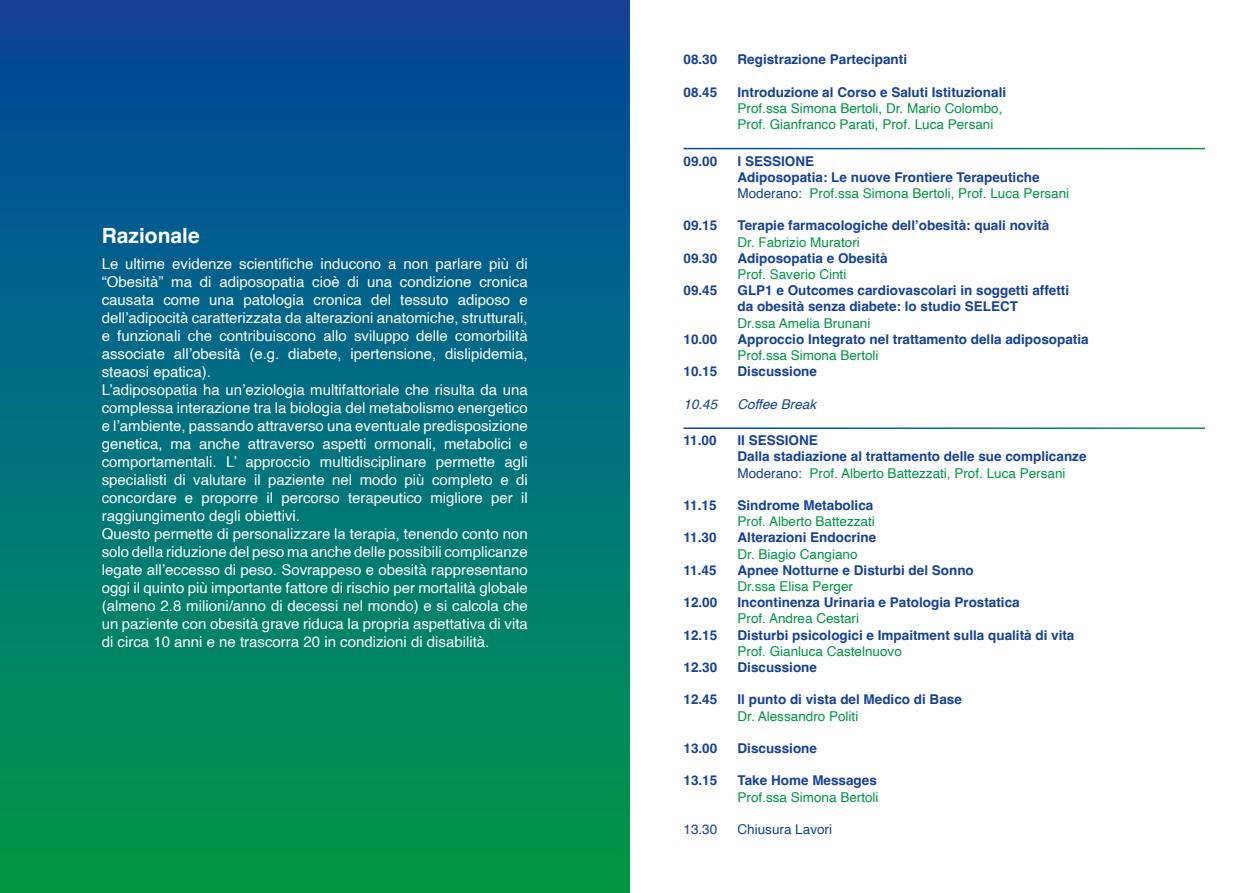
<style>
.page{position:relative;width:1259px;height:893px;background:#fff}
.page>*{position:absolute;margin:0;border:0;box-sizing:border-box;transform-origin:0 0}
.t1{font:700 21px "Helvetica";color:#fff}
.t2{font:15px/18px "Helvetica";color:#fff}
.t3{font:700 13.5px/16.2px "Helvetica";color:#164194}
.t4{font:13.5px/16.2px "Helvetica";color:#009641}
.t5{font:13.5px "Helvetica";color:#164194}
.t6{font:italic 13.5px "Helvetica";color:#164194}
.s1{font-weight:400}
.s2{font-weight:400;color:#009641}
</style>
<div class="page">
<div style="left:0;top:0;width:629px;height:893px;background:linear-gradient(to bottom,#0446a3,#009b4b)"></div>
<h1 class="t1" style="left:102px;top:223px;width:100px">Razionale</h1>
<p class="t2" style="left:102px;top:255px;width:428px">Le ultime evidenze scientifiche inducono a non parlare più di “Obesità” ma di adiposopatia cioè di una condizione cronica causata come una patologia cronica del tessuto adiposo e dell’adipocità caratterizzata da alterazioni anatomiche, strutturali, e funzionali che contribuiscono allo sviluppo delle comorbilità associate all’obesità (e.g. diabete, ipertensione, dislipidemia, steaosi epatica).<br>L’adiposopatia ha un’eziologia multifattoriale che risulta da una complessa interazione tra la biologia del metabolismo energetico e l’ambiente, passando attraverso una eventuale predisposizione genetica, ma anche attraverso aspetti ormonali, metabolici e comportamentali. L’ approccio multidisciplinare permette agli specialisti di valutare il paziente nel modo più completo e di concordare e proporre il percorso terapeutico migliore per il raggiungimento degli obiettivi.<br>Questo permette di personalizzare la terapia, tenendo conto non solo della riduzione del peso ma anche delle possibili complicanze legate all’eccesso di peso. Sovrappeso e obesità rappresentano oggi il quinto più importante fattore di rischio per mortalità globale (almeno 2.8 milioni/anno di decessi nel mondo) e si calcola che un paziente con obesità grave riduca la propria aspettativa di vita di circa 10 anni e ne trascorra 20 in condizioni di disabilità.</p>
<p class="t3" style="left:683px;top:53px;width:35px">08.30</p>
<p class="t3" style="left:737px;top:53px;width:171px">Registrazione Partecipanti</p>
<p class="t3" style="left:683px;top:85px;width:35px">08.45</p>
<p class="t3" style="left:737px;top:85px;width:270px">Introduzione al Corso e Saluti Istituzionali</p>
<p class="t4" style="left:737px;top:100px;width:266px">Prof.ssa Simona Bertoli, Dr. Mario Colombo,<br>Prof. Gianfranco Parati, Prof. Luca Persani</p>
<p class="t3" style="left:683px;top:154px;width:35px">09.00</p>
<p class="t3" style="left:737px;top:154px;width:333px">I SESSIONE<br>Adiposopatia: Le nuove Frontiere Terapeutiche<br><span class="s1">Moderano:</span> <span class="s2">Prof.ssa Simona Bertoli, Prof. Luca Persani</span></p>
<p class="t3" style="left:683px;top:219px;width:35px">09.15</p>
<p class="t3" style="left:737px;top:219px;width:313px">Terapie farmacologiche dell’obesità: quali novità</p>
<p class="t4" style="left:737px;top:234px;width:124px">Dr. Fabrizio Muratori</p>
<p class="t3" style="left:683px;top:251px;width:35px">09.30</p>
<p class="t3" style="left:737px;top:251px;width:152px">Adiposopatia e Obesità</p>
<p class="t4" style="left:737px;top:266px;width:110px">Prof. Saverio Cinti</p>
<p class="t3" style="left:683px;top:284px;width:35px">09.45</p>
<p class="t3" style="left:737px;top:284px;width:333px">GLP1 e Outcomes cardiovascolari in soggetti affetti da obesità senza diabete: lo studio SELECT</p>
<p class="t4" style="left:737px;top:315px;width:134px">Dr.ssa Amelia Brunani</p>
<p class="t3" style="left:683px;top:332px;width:35px">10.00</p>
<p class="t3" style="left:737px;top:332px;width:353px">Approccio Integrato nel trattamento della adiposopatia</p>
<p class="t4" style="left:737px;top:347px;width:143px">Prof.ssa Simona Bertoli</p>
<p class="t3" style="left:683px;top:365px;width:35px">10.15</p>
<p class="t3" style="left:737px;top:365px;width:81px">Discussione</p>
<p class="t6" style="left:683px;top:393px;width:35px">10.45</p>
<p class="t6" style="left:737px;top:393px;width:80px">Coffee Break</p>
<p class="t3" style="left:683px;top:434px;width:35px">11.00</p>
<p class="t3" style="left:737px;top:434px;width:350px">II SESSIONE<br>Dalla stadiazione al trattamento delle sue complicanze<br><span class="s1">Moderano:</span> <span class="s2">Prof. Alberto Battezzati, Prof. Luca Persani</span></p>
<p class="t3" style="left:683px;top:499px;width:35px">11.15</p>
<p class="t3" style="left:737px;top:499px;width:137px">Sindrome Metabolica</p>
<p class="t4" style="left:737px;top:514px;width:139px">Prof. Alberto Battezzati</p>
<p class="t3" style="left:683px;top:531px;width:35px">11.30</p>
<p class="t3" style="left:737px;top:531px;width:140px">Alterazioni Endocrine</p>
<p class="t4" style="left:737px;top:546px;width:122px">Dr. Biagio Cangiano</p>
<p class="t3" style="left:683px;top:563px;width:35px">11.45</p>
<p class="t3" style="left:737px;top:563px;width:238px">Apnee Notturne e Disturbi del Sonno</p>
<p class="t4" style="left:737px;top:578px;width:117px">Dr.ssa Elisa Perger</p>
<p class="t3" style="left:683px;top:596px;width:35px">12.00</p>
<p class="t3" style="left:737px;top:596px;width:284px">Incontinenza Urinaria e Patologia Prostatica</p>
<p class="t4" style="left:737px;top:611px;width:123px">Prof. Andrea Cestari</p>
<p class="t3" style="left:683px;top:628px;width:35px">12.15</p>
<p class="t3" style="left:737px;top:628px;width:338px">Disturbi psicologici e Impaitment sulla qualità di vita</p>
<p class="t4" style="left:737px;top:643px;width:166px">Prof. Gianluca Castelnuovo</p>
<p class="t3" style="left:683px;top:661px;width:35px">12.30</p>
<p class="t3" style="left:737px;top:661px;width:81px">Discussione</p>
<p class="t3" style="left:683px;top:693px;width:35px">12.45</p>
<p class="t3" style="left:737px;top:693px;width:226px">Il punto di vista del Medico di Base</p>
<p class="t4" style="left:737px;top:708px;width:122px">Dr. Alessandro Politi</p>
<p class="t3" style="left:683px;top:742px;width:35px">13.00</p>
<p class="t3" style="left:737px;top:742px;width:81px">Discussione</p>
<p class="t3" style="left:683px;top:774px;width:35px">13.15</p>
<p class="t3" style="left:737px;top:774px;width:141px">Take Home Messages</p>
<p class="t4" style="left:737px;top:789px;width:143px">Prof.ssa Simona Bertoli</p>
<p class="t5" style="left:683px;top:819px;width:35px">13.30</p>
<p class="t5" style="left:737px;top:819px;width:96px">Chiusura Lavori</p>
</div>
